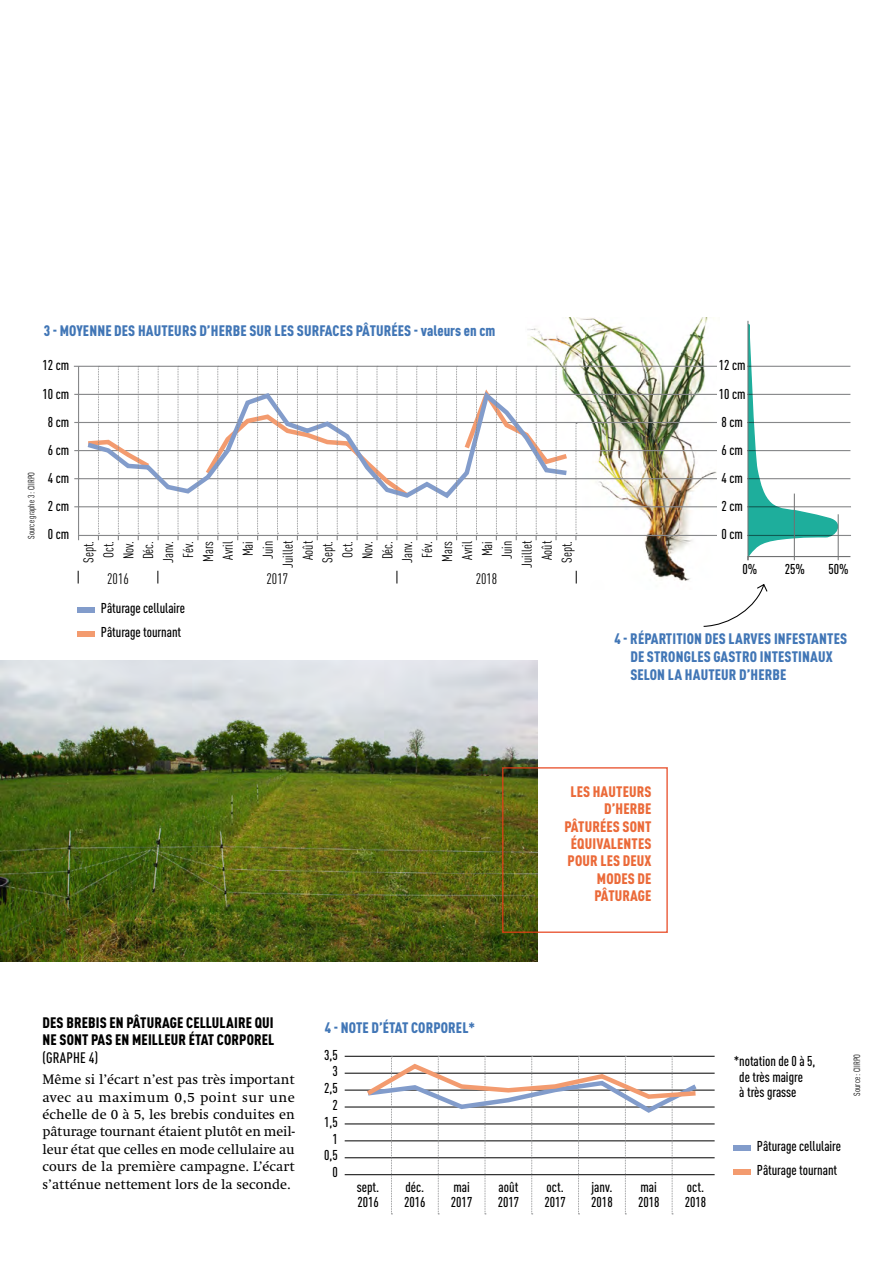
<style>
.page{position:relative;width:893px;height:1263px;background:#fff}
.page>*{position:absolute;margin:0;border:0;box-sizing:border-box;transform-origin:0 0}
.t1{font:900 condensed 15px/18px "DIN Pro";letter-spacing:.01em;color:#4176b6}
.t2{font:900 condensed 15px/17.4px "DIN Pro";letter-spacing:.01em;color:#eb6a39;text-align:right}
.t3{font:900 condensed 15px/17.4px "DIN Pro";letter-spacing:.01em;color:#000}
.t4{font:condensed 15px "DIN Pro";color:#000}
.t5{font:500 condensed 15px "DIN Pro";letter-spacing:.01em;color:#000}
.t6{font:14.25px/17.4px "Swift";color:#000;text-align:justify}
.t7{font:500 condensed 14.1px/28px "DIN Pro";letter-spacing:-.005em;color:#000}
.t8{font:condensed 14.1px/20px "DIN Pro";color:#000;text-align:right}
.t9{font:condensed 9px "DIN Pro";color:#000}
</style>
<div class="page">
<img style="left:0;top:660px;width:537px;height:301px">
<div style="left:502px;top:767px;width:166px;height:166px;border:2px solid #e63e16"></div>
<img style="left:526px;top:318px;width:191px;height:266px">
<hr style="left:74px;top:506px;width:777px;height:1px;background:#87888a">
<hr style="left:74px;top:478px;width:776px;height:1px;background:#87888a">
<hr style="left:74px;top:450px;width:776px;height:1px;background:#87888a">
<hr style="left:74px;top:422px;width:776px;height:1px;background:#87888a">
<hr style="left:74px;top:394px;width:776px;height:1px;background:#87888a">
<hr style="left:74px;top:366px;width:776px;height:1px;background:#87888a">
<hr style="left:79px;top:535px;width:771px;height:1px;background:#87888a">
<svg style="left:78px;top:571px;width:1px;height:12px"></svg>
<svg style="left:157px;top:571px;width:1px;height:12px"></svg>
<svg style="left:397px;top:571px;width:1px;height:12px"></svg>
<svg style="left:576px;top:571px;width:1px;height:12px"></svg>
<div style="left:718px;top:344px;width:29px;height:195px;background:#fff"></div>
<svg style="left:747px;top:324px;width:104px;height:237px"></svg>
<hr style="left:794px;top:494px;width:1px;height:66px;background:#707172">
<hr style="left:838px;top:514px;width:1px;height:46px;background:#707172">
<svg style="left:702px;top:583px;width:66px;height:44px"></svg>
<hr style="left:748px;top:321px;width:1px;height:239px;background:#707172">
<div style="left:77px;top:632px;width:17px;height:5px;background:#f39b6f"></div>
<div style="left:77px;top:608px;width:17px;height:5px;background:#829ccb"></div>
<svg style="left:159px;top:393px;width:297px;height:106px"></svg>
<svg style="left:177px;top:366px;width:2px;height:174px"></svg>
<svg style="left:78px;top:366px;width:81px;height:174px"></svg>
<svg style="left:197px;top:366px;width:221px;height:174px"></svg>
<svg style="left:436px;top:367px;width:2px;height:173px"></svg>
<svg style="left:456px;top:366px;width:121px;height:174px"></svg>
<hr style="left:345px;top:1056px;width:370px;height:1px;background:#000">
<hr style="left:345px;top:1073px;width:370px;height:1px;background:#000">
<hr style="left:345px;top:1090px;width:370px;height:1px;background:#000">
<hr style="left:345px;top:1107px;width:370px;height:1px;background:#000">
<hr style="left:345px;top:1124px;width:370px;height:1px;background:#000">
<hr style="left:345px;top:1140px;width:370px;height:1px;background:#000">
<hr style="left:345px;top:1157px;width:370px;height:1px;background:#000">
<div style="left:733px;top:1170px;width:17px;height:5px;background:#f39b6f"></div>
<div style="left:733px;top:1146px;width:17px;height:5px;background:#829ccb"></div>
<hr style="left:345px;top:1174px;width:370px;height:1px;background:#000">
<svg style="left:362px;top:1056px;width:339px;height:158px"></svg>
<p class="t1" style="left:44px;top:321px;width:453px">3 - MOYENNE DES HAUTEURS D’HERBE SUR LES SURFACES PÂTURÉES - valeurs en cm</p>
<p class="t7" style="left:42px;top:350px;width:28px;text-align:center">12 cm<br>10 cm<br>8 cm<br>6 cm<br>4 cm<br>2 cm<br>0 cm</p>
<p class="t9" style="left:26px;top:539px;width:68px;rotate:-90deg">Source graphe 3: CIIRPO</p>
<p class="t8" style="left:79px;top:568px;width:28px;rotate:-90deg">Sept.<br>Oct.<br>Nov.<br>Déc.<br>Janv.<br>Fév.<br>Mars<br>Avril<br>Mai<br>Juin<br>Juillet<br>Août<br>Sept.<br>Oct.<br>Nov.<br>Déc.<br>Janv.<br>Fév.<br>Mars<br>Avril<br>Mai<br>Juin<br>Juillet<br>Août<br>Sept.</p>
<p class="t4" style="left:107px;top:569px;width:23px">2016</p>
<p class="t4" style="left:267px;top:569px;width:23px">2017</p>
<p class="t4" style="left:476px;top:569px;width:23px">2018</p>
<p class="t7" style="left:101px;top:594px;width:86px;line-height:24px">Pâturage cellulaire<br>Pâturage tournant</p>
<p class="t7" style="left:719px;top:350px;width:28px">12 cm<br>10 cm<br>8 cm<br>6 cm<br>4 cm<br>2 cm<br>0 cm</p>
<p class="t7" style="left:742px;top:554px;width:16px">0%</p>
<p class="t7" style="left:785px;top:554px;width:22px">25%</p>
<p class="t7" style="left:828px;top:554px;width:22px">50%</p>
<p class="t1" style="left:630px;top:630px;width:218px;text-indent:-16px">4 - RÉPARTITION DES LARVES INFESTANTES<br>DE STRONGLES GASTRO INTESTINAUX<br>SELON LA HAUTEUR D’HERBE</p>
<p class="t2" style="left:564px;top:782px;width:89px">LES HAUTEURS<br>D’HERBE<br>PÂTURÉES SONT<br>ÉQUIVALENTES<br>POUR LES DEUX<br>MODES DE<br>PÂTURAGE</p>
<p class="t3" style="left:43px;top:1013px;width:233px">DES BREBIS EN PÂTURAGE CELLULAIRE QUI<br>NE SONT PAS EN MEILLEUR ÉTAT CORPOREL</p>
<p class="t5" style="left:43px;top:1046px;width:57px">(GRAPHE 4)</p>
<p class="t6" style="left:43px;top:1071px;width:254px">Même si l’écart n’est pas très important avec au maximum 0,5 point sur une échelle de 0 à 5, les brebis conduites en pâturage tournant étaient plutôt en meil&shy;leur état que celles en mode cellulaire au cours de la première campagne. L’écart s’atténue nettement lors de la seconde.</p>
<p class="t1" style="left:325px;top:1018px;width:152px">4 - NOTE D’ÉTAT CORPOREL*</p>
<p class="t7" style="left:324px;top:1045px;width:15px;line-height:16.8px;text-align:center">3,5<br>3<br>2,5<br>2<br>1,5<br>1<br>0,5<br>0</p>
<p class="t7" style="left:357px;top:1178px;width:24px;line-height:15px">sept.<br>2016</p>
<p class="t7" style="left:404px;top:1178px;width:23px;line-height:15px">déc.<br>2016</p>
<p class="t7" style="left:451px;top:1178px;width:23px;line-height:15px">mai<br>2017</p>
<p class="t7" style="left:498px;top:1178px;width:23px;line-height:15px">août<br>2017</p>
<p class="t7" style="left:544px;top:1178px;width:23px;line-height:15px">oct.<br>2017</p>
<p class="t7" style="left:591px;top:1178px;width:23px;line-height:15px">janv.<br>2018</p>
<p class="t7" style="left:638px;top:1178px;width:23px;line-height:15px">mai<br>2018</p>
<p class="t7" style="left:685px;top:1178px;width:23px;line-height:15px">oct.<br>2018</p>
<p class="t7" style="left:739px;top:1052px;width:78px;line-height:15.6px;text-indent:-5px">*notation de 0 à 5, de très maigre<br>à très grasse</p>
<p class="t9" style="left:852px;top:1096px;width:43px;rotate:-90deg">Source: CIIRPO</p>
<p class="t7" style="left:757px;top:1133px;width:86px;line-height:24px">Pâturage cellulaire<br>Pâturage tournant</p>
</div>
